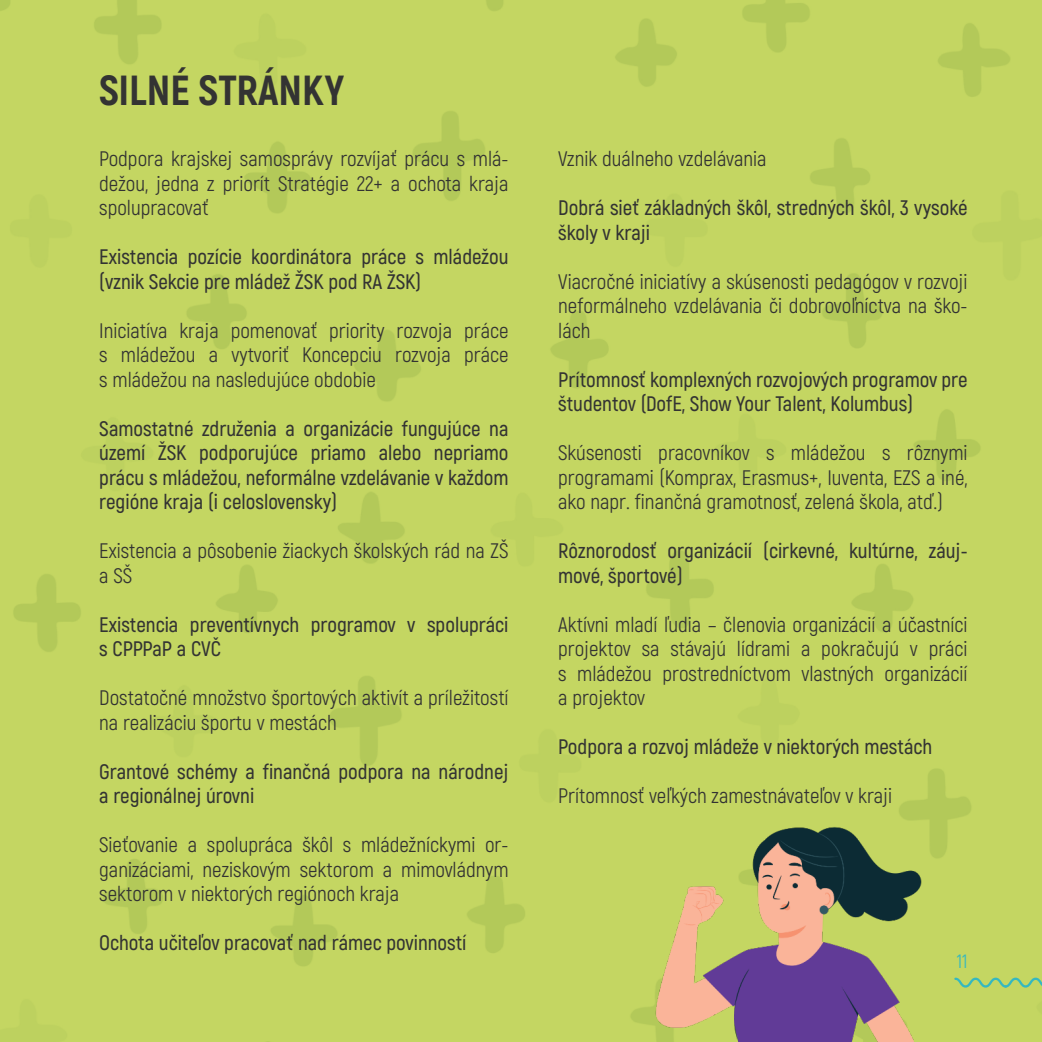
<style>
.page{position:relative;width:1042px;height:1042px;background:#c4d662}
.page>*{position:absolute;margin:0;border:0;box-sizing:border-box;transform-origin:0 0}
.t1{font:800 42px "Akrobat";color:#333}
.t2{font:21px/24.5px "Akrobat";color:#333;text-align:justify}
.t3{font:600 21px/24.5px "Akrobat";color:#333}
.t4{font:19.25px "Akrobat";color:#35b8c0}
</style>
<div class="page">
<svg style="left:1000px;top:977px;width:42px;height:10px"></svg>
<img style="left:652px;top:819px;width:348px;height:223px">
<h1 class="t1" style="left:99px;top:66px;width:246px">SILNÉ STRÁNKY</h1>
<p class="t2" style="left:99px;top:147px;width:411px">Podpora krajskej samosprávy rozvíjať prácu s mlá&shy;dežou, jedna z priorít Stratégie 22+ a ochota kraja spolupracovať</p>
<p class="t3" style="left:99px;top:245px;width:411px">Existencia pozície koordinátora práce s mládežou (vznik Sekcie pre mládež ŽSK pod RA ŽSK)</p>
<p class="t2" style="left:99px;top:319px;width:411px">Iniciatíva kraja pomenovať priority rozvoja práce s mládežou a vytvoriť Koncepciu rozvoja práce s mládežou na nasledujúce obdobie</p>
<p class="t3" style="left:99px;top:417px;width:411px;text-align:justify">Samostatné združenia a organizácie fungujúce na území ŽSK podporujúce priamo alebo nepriamo prácu s mládežou, neformálne vzdelávanie v každom regióne kraja (i celoslovensky)</p>
<p class="t2" style="left:99px;top:539px;width:411px">Existencia a pôsobenie žiackych školských rád na ZŠ a SŠ</p>
<p class="t3" style="left:99px;top:613px;width:411px">Existencia preventívnych programov v spolupráci s CPPPaP a CVČ</p>
<p class="t2" style="left:99px;top:686px;width:411px">Dostatočné množstvo športových aktivít a príležitostí na realizáciu športu v mestách</p>
<p class="t3" style="left:99px;top:760px;width:411px">Grantové schémy a finančná podpora na národnej a regionálnej úrovni</p>
<p class="t2" style="left:99px;top:833px;width:411px">Sieťovanie a spolupráca škôl s mládežníckymi or&shy;ganizáciami, neziskovým sektorom a mimovládnym sektorom v niektorých regiónoch kraja</p>
<p class="t3" style="left:99px;top:931px;width:369px">Ochota učiteľov pracovať nad rámec povinností</p>
<p class="t2" style="left:558px;top:147px;width:210px">Vznik duálneho vzdelávania</p>
<p class="t3" style="left:558px;top:196px;width:411px">Dobrá sieť základných škôl, stredných škôl, 3 vysoké školy v kraji</p>
<p class="t2" style="left:558px;top:270px;width:411px">Viacročné iniciatívy a skúsenosti pedagógov v rozvoji neformálneho vzdelávania či dobrovoľníctva na ško&shy;lách</p>
<p class="t3" style="left:558px;top:368px;width:411px">Prítomnosť komplexných rozvojových programov pre študentov (DofE, Show Your Talent, Kolumbus)</p>
<p class="t2" style="left:558px;top:441px;width:411px">Skúsenosti pracovníkov s mládežou s rôznymi programami (Komprax, Erasmus+, Iuventa, EZS a iné, ako napr. finančná gramotnosť, zelená škola, atď.)</p>
<p class="t3" style="left:558px;top:539px;width:411px">Rôznorodosť organizácií (cirkevné, kultúrne, záuj&shy;mové, športové)</p>
<p class="t2" style="left:558px;top:613px;width:411px">Aktívni mladí ľudia – členovia organizácií a účastníci projektov sa stávajú lídrami a pokračujú v práci s mládežou prostredníctvom vlastných organizácií a projektov</p>
<p class="t3" style="left:558px;top:735px;width:375px">Podpora a rozvoj mládeže v niektorých mestách</p>
<p class="t2" style="left:558px;top:784px;width:335px">Prítomnosť veľkých zamestnávateľov v kraji</p>
<p class="t4" style="left:957px;top:949px;width:12px">11</p>
</div>
